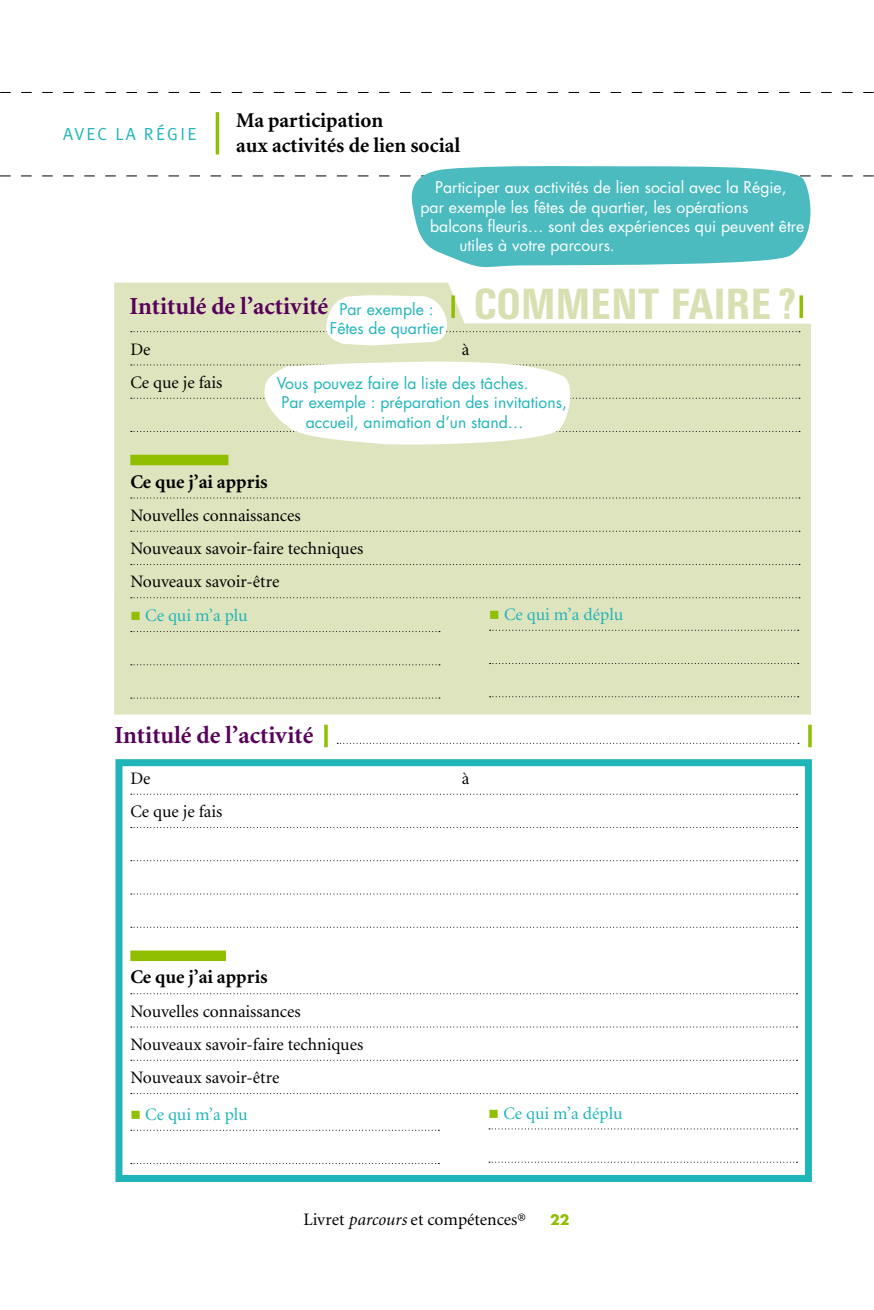
<style>
.page{position:relative;width:874px;height:1310px;background:#fff}
.page>*{position:absolute;margin:0;border:0;box-sizing:border-box;transform-origin:0 0}
.t1{font:45.5px "U67";letter-spacing:.02em;color:#d8e0b2}
.t2{font:700 24.5px "Minion";color:#57005c}
.t3{font:700 21px/24.5px "Minion";color:#000}
.t4{font:700 19.25px "Minion";color:#000}
.t5{font:17.5px/33.2px "Minion";color:#000}
.t6{font:17.5px "Minion";letter-spacing:-.005em;color:#1fb5b9}
.t7{font:17.5px "Meta Plus Normal";letter-spacing:.12em;color:#1fb5b9}
.t8{font:15.75px/19.2px "Futura";color:#fff}
.t9{font:15.75px "Futura";color:#1fb5b9}
.t10{font:700 14px "Futura";color:#90be01}
.s1{color:#90be01}
.s2{font-style:italic}
.s3{font-size:15.75px}
</style>
<div class="page">
<svg style="left:0;top:176px;width:873px;height:1px"></svg>
<svg style="left:0;top:92px;width:873px;height:1px"></svg>
<div style="left:114px;top:283px;width:696px;height:431px;background:#dee4bd"></div>
<hr style="left:799px;top:295px;width:3px;height:23px;background:#90be01">
<div style="left:130px;top:455px;width:98px;height:10px;background:#90be01"></div>
<svg style="left:131px;top:497px;width:668px;height:1px"></svg>
<svg style="left:131px;top:531px;width:668px;height:1px"></svg>
<svg style="left:131px;top:564px;width:668px;height:1px"></svg>
<svg style="left:131px;top:597px;width:668px;height:1px"></svg>
<svg style="left:131px;top:631px;width:308px;height:1px"></svg>
<svg style="left:131px;top:664px;width:308px;height:1px"></svg>
<svg style="left:131px;top:697px;width:308px;height:1px"></svg>
<svg style="left:489px;top:630px;width:309px;height:1px"></svg>
<svg style="left:489px;top:663px;width:309px;height:1px"></svg>
<svg style="left:489px;top:696px;width:309px;height:1px"></svg>
<svg style="left:131px;top:361px;width:668px;height:85px"></svg>
<svg style="left:131px;top:295px;width:668px;height:51px"></svg>
<hr style="left:451px;top:295px;width:3px;height:23px;background:#90be01">
<svg style="left:400px;top:166px;width:419px;height:102px;background:#63c4c8"></svg>
<div style="left:115px;top:759px;width:696px;height:423px;border:7px solid #1fb5b9"></div>
<hr style="left:324px;top:724px;width:3px;height:23px;background:#90be01">
<svg style="left:808px;top:724px;width:3px;height:23px"></svg>
<svg style="left:131px;top:793px;width:666px;height:2px"></svg>
<svg style="left:131px;top:827px;width:666px;height:1px"></svg>
<svg style="left:131px;top:860px;width:666px;height:1px"></svg>
<svg style="left:131px;top:893px;width:666px;height:1px"></svg>
<svg style="left:131px;top:926px;width:666px;height:2px"></svg>
<div style="left:130px;top:950px;width:96px;height:11px;background:#90be01"></div>
<svg style="left:131px;top:993px;width:666px;height:1px"></svg>
<svg style="left:131px;top:1026px;width:666px;height:1px"></svg>
<svg style="left:131px;top:1059px;width:666px;height:2px"></svg>
<svg style="left:131px;top:1093px;width:666px;height:1px"></svg>
<svg style="left:131px;top:1129px;width:308px;height:1px"></svg>
<svg style="left:131px;top:1163px;width:308px;height:1px"></svg>
<svg style="left:489px;top:1128px;width:308px;height:1px"></svg>
<svg style="left:489px;top:1161px;width:308px;height:1px"></svg>
<svg style="left:337px;top:743px;width:461px;height:1px"></svg>
<svg style="left:215px;top:112px;width:4px;height:42px"></svg>
<p class="t7" style="left:63px;top:124px;width:135px">AVEC LA RÉGIE</p>
<p class="t3" style="left:236px;top:109px;width:225px">Ma participation<br>aux activités de lien social</p>
<p class="t8" style="left:420px;top:178px;width:367px;text-indent:15px">Participer aux activités de lien social avec la Régie, par exemple les fêtes de quartier, les opérations</p>
<p class="t8" style="left:459px;top:216px;width:346px;text-indent:-29px">balcons fleuris… sont des expériences qui peuvent être utiles à votre parcours.</p>
<h2 class="t2" style="left:129px;top:294px;width:200px">Intitulé de l’activité</h2>
<p class="t9" style="left:339px;top:298px;width:95px">Par exemple :</p>
<p class="t9" style="left:329px;top:317px;width:116px">Fêtes de quartier</p>
<h1 class="t1" style="left:474px;top:274px;width:323px">COMMENT FAIRE ?</h1>
<p class="t5" style="left:130px;top:333px;width:22px">De</p>
<p class="t5" style="left:461px;top:333px;width:9px">à</p>
<p class="t5" style="left:130px;top:366px;width:94px">Ce que je fais</p>
<p class="t9" style="left:276px;top:372px;width:253px">Vous pouvez faire la liste des tâches.</p>
<p class="t9" style="left:281px;top:392px;width:287px">Par exemple : préparation des invitations,</p>
<p class="t9" style="left:305px;top:411px;width:219px">accueil, animation d’un stand…</p>
<p class="t4" style="left:130px;top:471px;width:139px">Ce que j’ai appris</p>
<p class="t5" style="left:130px;top:499px;width:234px">Nouvelles connaissances<br>Nouveaux savoir-faire techniques<br>Nouveaux savoir-être</p>
<p class="t6" style="left:130px;top:607px;width:119px"><span class="s1">■</span> Ce qui m’a plu</p>
<p class="t6" style="left:489px;top:605px;width:135px"><span class="s1">■</span> Ce qui m’a déplu</p>
<h2 class="t2" style="left:114px;top:723px;width:200px">Intitulé de l’activité</h2>
<p class="t5" style="left:130px;top:762px;width:22px">De</p>
<p class="t5" style="left:461px;top:762px;width:9px">à</p>
<p class="t5" style="left:130px;top:795px;width:94px">Ce que je fais</p>
<p class="t4" style="left:130px;top:967px;width:139px">Ce que j’ai appris</p>
<p class="t5" style="left:130px;top:995px;width:234px">Nouvelles connaissances<br>Nouveaux savoir-faire techniques<br>Nouveaux savoir-être</p>
<p class="t6" style="left:130px;top:1105px;width:119px"><span class="s1">■</span> Ce qui m’a plu</p>
<p class="t6" style="left:488px;top:1104px;width:135px"><span class="s1">■</span> Ce qui m’a déplu</p>
<p class="t5" style="left:303px;top:1203px;width:224px">Livret <span class="s2">parcours</span> et compétences<span class="s3">®</span></p>
<p class="t10" style="left:550px;top:1210px;width:21px">22</p>
</div>
